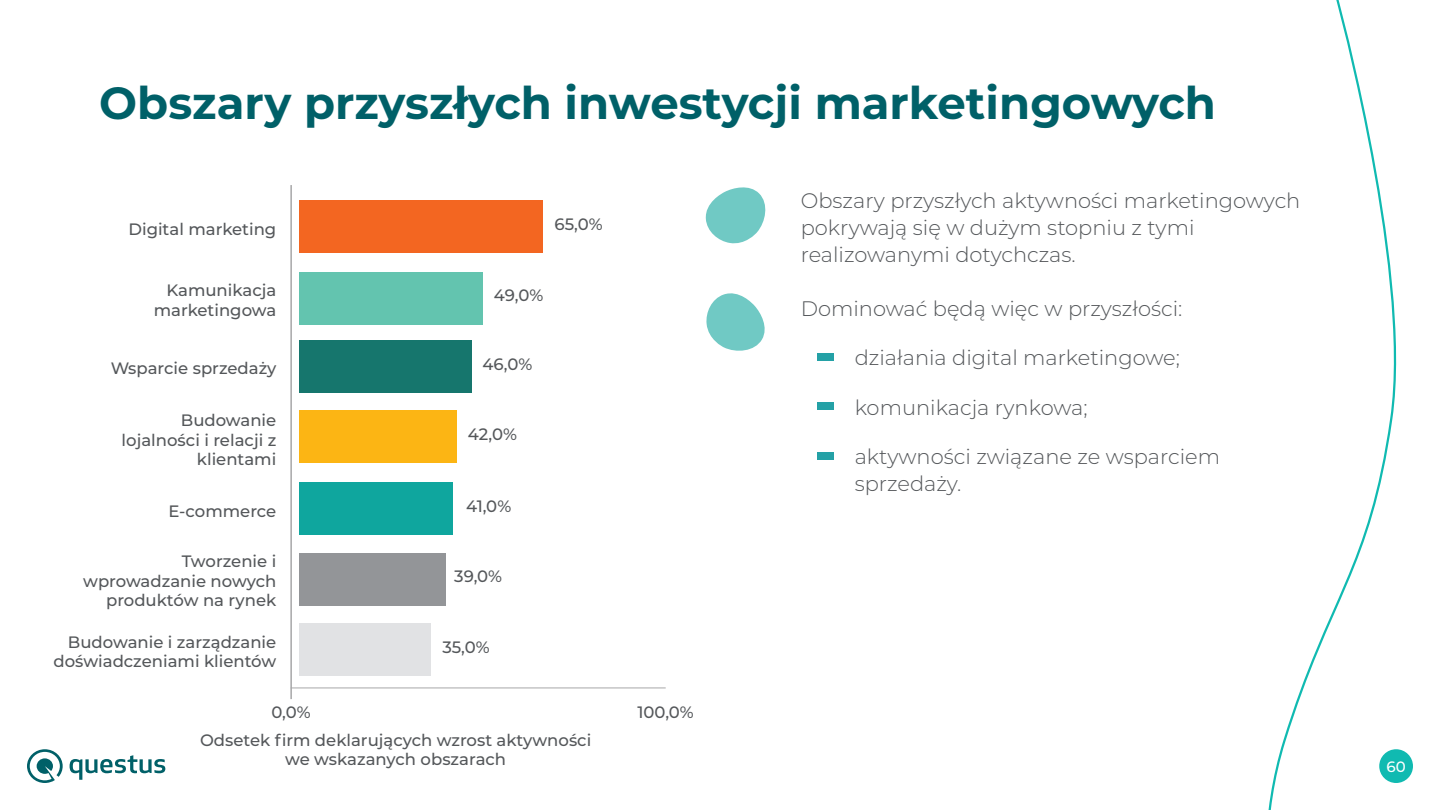
<style>
.page{position:relative;width:1440px;height:810px;background:#fff}
.page>*{position:absolute;margin:0;border:0;box-sizing:border-box;transform-origin:0 0}
.t1{font:700 45px "Montserrat";color:#006068}
.t2{font:300 21px/27px "Montserrat";color:#54575a}
.t3{font:500 16.5px/19.5px "Montserrat";color:#54575a;text-align:right}
.t4{font:500 15px "Montserrat";color:#fff}
</style>
<div class="page">
<svg style="left:1268px;top:0;width:145px;height:810px"></svg>
<svg style="left:27px;top:749px;width:36px;height:34px"></svg>
<svg style="left:70px;top:755px;width:95px;height:25px"></svg>
<div style="left:817px;top:353px;width:17px;height:8px;background:#24a1a6"></div>
<div style="left:817px;top:403px;width:17px;height:7px;background:#24a1a6"></div>
<div style="left:817px;top:452px;width:17px;height:8px;background:#24a1a6"></div>
<svg style="left:705px;top:187px;width:61px;height:57px"></svg>
<svg style="left:706px;top:293px;width:59px;height:58px"></svg>
<hr style="left:290px;top:185px;width:2px;height:514px;background:#a7a7a8">
<div style="left:299px;top:411px;width:157px;height:52px;background:#fcb514"></div>
<div style="left:299px;top:340px;width:172px;height:53px;background:#16766d"></div>
<div style="left:299px;top:553px;width:146px;height:52px;background:#939598"></div>
<div style="left:299px;top:482px;width:154px;height:53px;background:#0fa69e"></div>
<div style="left:299px;top:623px;width:131px;height:53px;background:#e1e2e4"></div>
<hr style="left:291px;top:688px;width:375px;height:1px;background:#a7a7a8">
<div style="left:299px;top:272px;width:184px;height:52px;background:#63c4af"></div>
<div style="left:299px;top:201px;width:244px;height:52px;background:#f36621"></div>
<p class="t1" style="left:99px;top:70px;width:1118px">Obszary przyszłych inwestycji marketingowych</p>
<p class="t3" style="left:128px;top:219px;width:149px">Digital marketing</p>
<p class="t3" style="left:154px;top:280px;width:124px">Kamunikacja marketingowa</p>
<p class="t3" style="left:111px;top:358px;width:167px">Wsparcie sprzedaży</p>
<p class="t3" style="left:122px;top:410px;width:156px">Budowanie lojalności i relacji z klientami</p>
<p class="t3" style="left:168px;top:500px;width:109px">E-commerce</p>
<p class="t3" style="left:83px;top:551px;width:195px">Tworzenie i wprowadzanie nowych produktów na rynek</p>
<p class="t3" style="left:54px;top:631px;width:224px">Budowanie i zarządzanie doświadczeniami klientów</p>
<p class="t3" style="left:555px;top:214px;width:50px">65,0%</p>
<p class="t3" style="left:494px;top:285px;width:51px">49,0%</p>
<p class="t3" style="left:482px;top:354px;width:51px">46,0%</p>
<p class="t3" style="left:468px;top:424px;width:51px">42,0%</p>
<p class="t3" style="left:466px;top:496px;width:47px">41,0%</p>
<p class="t3" style="left:454px;top:566px;width:49px">39,0%</p>
<p class="t3" style="left:443px;top:636px;width:49px">35,0%</p>
<p class="t3" style="left:272px;top:702px;width:41px">0,0%</p>
<p class="t3" style="left:638px;top:702px;width:58px">100,0%</p>
<p class="t3" style="left:200px;top:730px;width:393px">Odsetek firm deklarujących wzrost aktywności</p>
<p class="t3" style="left:285px;top:749px;width:223px">we wskazanych obszarach</p>
<p class="t2" style="left:801px;top:186px;width:501px">Obszary przyszłych aktywności marketingowych pokrywają się w dużym stopniu z tymi realizowanymi dotychczas.</p>
<p class="t2" style="left:801px;top:294px;width:383px">Dominować będą więc w przyszłości:</p>
<p class="t2" style="left:855px;top:344px;width:327px">działania digital marketingowe;</p>
<p class="t2" style="left:855px;top:393px;width:234px">komunikacja rynkowa;</p>
<p class="t2" style="left:855px;top:443px;width:367px">aktywności związane ze wsparciem sprzedaży.</p>
<p class="t4" style="left:1386px;top:756px;width:21px">60</p>
</div>
